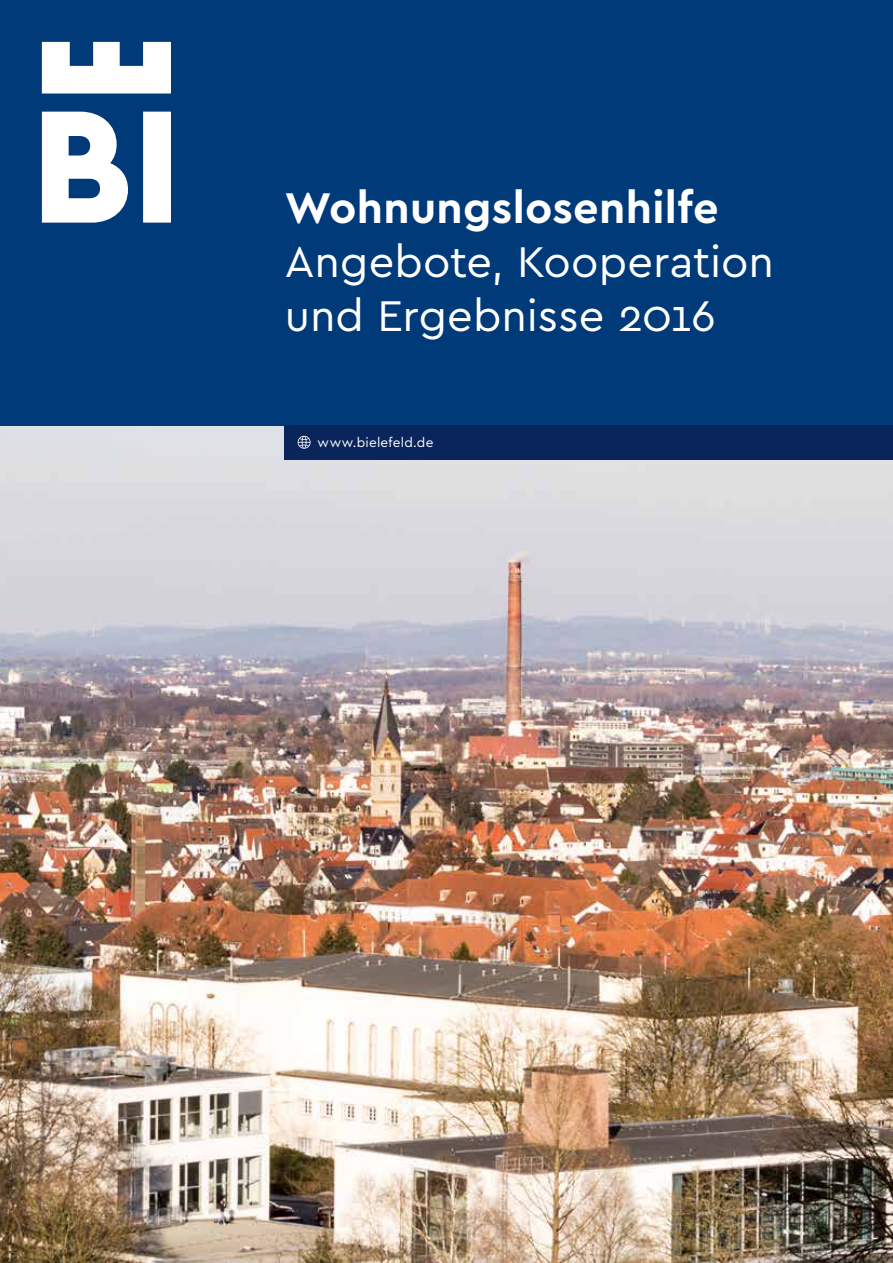
<style>
.page{position:relative;width:893px;height:1263px;background:#fff}
.page>*{position:absolute;margin:0;border:0;box-sizing:border-box;transform-origin:0 0}
.t1{font:45px/54px "Cera Bielefeld";color:#fff}
.t2{font:700 45px "Cera Bielefeld";letter-spacing:.005em;color:#fff}
.t3{font:13.5px "Cera Bielefeld";letter-spacing:.02em;color:#fff}
</style>
<div class="page">
<img style="left:0;top:425px;width:893px;height:838px">
<div style="left:0;top:0;width:893px;height:425px;background:#003a78"></div>
<div style="left:285px;top:425px;width:608px;height:34px;background:#09255c"></div>
<svg style="left:298px;top:436px;width:13px;height:13px"></svg>
<svg style="left:42px;top:42px;width:129px;height:181px"></svg>
<p class="t2" style="left:285px;top:178px;width:435px">Wohnungslosenhilfe</p>
<p class="t1" style="left:285px;top:233px;width:491px">Angebote, Kooperation und Ergebnisse 2016</p>
<p class="t3" style="left:318px;top:434px;width:117px">www.bielefeld.de</p>
</div>
